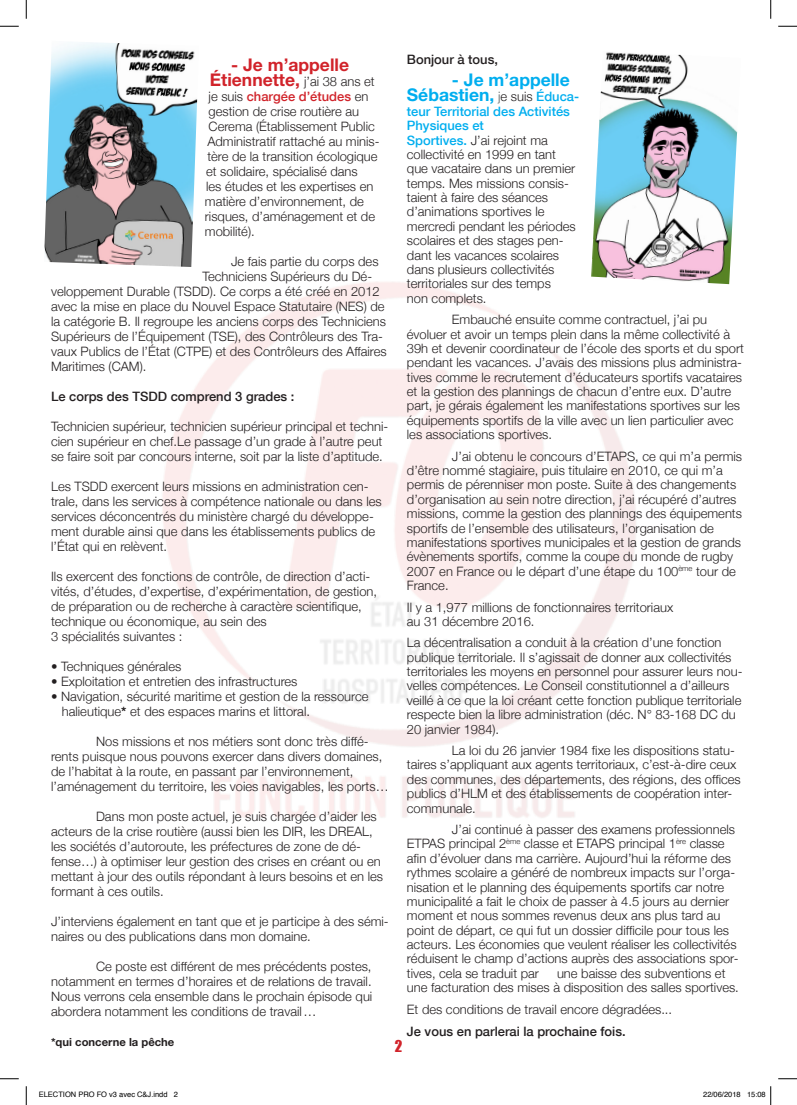
<style>
.page{position:relative;width:797px;height:1105px;background:#fff}
.page>*{position:absolute;margin:0;border:0;box-sizing:border-box;transform-origin:0 0}
.t1{font:700 17.5px/15px "Helvetica Neue";color:#d1232a;text-align:center}
.t2{font:700 17.5px/15px "Helvetica Neue";color:#00aeef}
.t3{font:15px "Impact";color:#d1232a}
.t4{font:300 13px/14.4px "Helvetica Neue";color:#231f20}
.t5{font:500 13px "Helvetica Neue";color:#231f20}
.t6{font:700 11.25px "Helvetica Neue";color:#231f20}
.t7{font:7.5px "Helvetica";color:#000}
.s1{font-weight:300;font-size:13px;color:#555d5d}
.s2{font-weight:300;font-size:13px;color:#231f20}
.s3{font-weight:500;font-size:13px}
.s4{font-weight:500;color:#00aeef}
.s5{font-weight:500;color:#d1232a}
.s6{font-weight:700}
</style>
<div class="page">
<img style="left:44px;top:42px;width:154px;height:225px">
<img style="left:591px;top:52px;width:147px;height:232px">
<svg style="left:0;top:25px;width:19px;height:2px"></svg>
<svg style="left:778px;top:25px;width:19px;height:2px"></svg>
<svg style="left:0;top:1078px;width:19px;height:1px"></svg>
<svg style="left:778px;top:1078px;width:19px;height:1px"></svg>
<svg style="left:25px;top:0;width:2px;height:19px"></svg>
<svg style="left:25px;top:1086px;width:2px;height:19px"></svg>
<svg style="left:770px;top:0;width:1px;height:19px"></svg>
<svg style="left:770px;top:1086px;width:1px;height:19px"></svg>
<p class="t5" style="left:407px;top:49px;width:93px">Bonjour à tous,</p>
<h1 class="t2" style="left:407px;top:72px;width:174px;text-indent:45px">- Je m’appelle<br>Sébastien, <span class="s1">j</span><span class="s2">e suis</span> <span class="s3">Éduca-</span></h1>
<p class="t4" style="left:407px;top:103px;width:170px"><span class="s4">teur Territorial des Activités<br>Physiques et<br>Sportives.</span> J’ai rejoint ma collectivité en 1999 en tant que vacataire dans un premier temps. Mes missions consis&shy;taient à faire des séances d’animations sportives le mercredi pendant les périodes scolaires et des stages pen&shy;dant les vacances scolaires dans plusieurs collectivités territoriales sur des temps<br>non complets.</p>
<p class="t4" style="left:407px;top:312px;width:338px;text-indent:45px">Embauché ensuite comme contractuel, j’ai pu évoluer et avoir un temps plein dans la même collectivité à 39h et devenir coordinateur de l’école des sports et du sport pendant les vacances. J’avais des missions plus administra&shy;tives comme le recrutement d’éducateurs sportifs vacataires et la gestion des plannings de chacun d’entre eux. D’autre part, je gérais également les manifestations sportives sur les équipements sportifs de la ville avec un lien particulier avec les associations sportives.</p>
<p class="t4" style="left:407px;top:448px;width:337px;text-indent:45px">J’ai obtenu le concours d’ETAPS, ce qui m’a permis d’être nommé stagiaire, puis titulaire en 2010, ce qui m’a permis de pérenniser mon poste. Suite à des changements d’organisation au sein notre direction, j’ai récupéré d’autres missions, comme la gestion des plannings des équipements sportifs de l’ensemble des utilisateurs, l’organisation de manifestations sportives municipales et la gestion de grands évènements sportifs, comme la coupe du monde de rugby 2007 en France ou le départ d’une étape du 100<sup>ème</sup> tour de France.</p>
<p class="t4" style="left:407px;top:599px;width:268px">Il y a 1,977 millions de fonctionnaires territoriaux au 31 décembre 2016.</p>
<p class="t4" style="left:407px;top:635px;width:337px">La décentralisation a conduit à la création d’une fonction publique territoriale. Il s’agissait de donner aux collectivités territoriales les moyens en personnel pour assurer leurs nou&shy;velles compétences. Le Conseil constitutionnel a d’ailleurs veillé à ce que la loi créant cette fonction publique territoriale respecte bien la libre administration (déc. N° 83-168 DC du 20 janvier 1984).</p>
<p class="t4" style="left:407px;top:742px;width:335px;text-indent:45px">La loi du 26 janvier 1984 fixe les dispositions statu&shy;taires s’appliquant aux agents territoriaux, c’est-à-dire ceux des communes, des départements, des régions, des offices publics d’HLM et des établissements de coopération inter&shy;communale.</p>
<p class="t4" style="left:407px;top:821px;width:333px;text-indent:45px">J’ai continué à passer des examens professionnels ETPAS principal 2<sup>ème</sup> classe et ETAPS principal 1<sup>ère</sup> classe afin d’évoluer dans ma carrière. Aujourd’hui la réforme des rythmes scolaire a généré de nombreux impacts sur l’orga&shy;nisation et le planning des équipements sportifs car notre municipalité a fait le choix de passer à 4.5 jours au dernier moment et nous sommes revenus deux ans plus tard au point de départ, ce qui fut un dossier difficile pour tous les acteurs. Les économies que veulent réaliser les collectivités réduisent le champ d’actions auprès des associations spor&shy;tives, cela se traduit par</p>
<h1 class="t1" style="left:210px;top:57px;width:166px">- Je m’appelle<br>Étiennette, <span class="s2">j’ai 38 ans et</span></h1>
<p class="t4" style="left:205px;top:88px;width:176px;line-height:15px">je suis <span class="s5">chargée d’études</span> en gestion de crise routière au<br>Cerema (Établissement Public<br>Administratif rattaché au minis&shy;tère de la transition écologique et solidaire, spécialisé dans<br>les études et les expertises en matière d’environnement, de risques, d’aménagement et de mobilité).</p>
<p class="t4" style="left:231px;top:254px;width:149px">Je fais partie du corps des</p>
<p class="t4" style="left:202px;top:269px;width:171px">Techniciens Supérieurs du Dé-</p>
<p class="t4" style="left:51px;top:284px;width:330px">veloppement Durable (TSDD). Ce corps a été créé en 2012</p>
<p class="t4" style="left:51px;top:299px;width:335px">avec la mise en place du Nouvel Espace Statutaire (NES) de</p>
<p class="t4" style="left:51px;top:314px;width:336px">la catégorie B. Il regroupe les anciens corps des Techniciens</p>
<p class="t4" style="left:51px;top:329px;width:333px">Supérieurs de l’Équipement (TSE), des Contrôleurs des Tra-</p>
<p class="t4" style="left:51px;top:344px;width:337px">vaux Publics de l’État (CTPE) et des Contrôleurs des Affaires</p>
<p class="t4" style="left:51px;top:359px;width:97px">Maritimes (CAM).</p>
<p class="t5" style="left:51px;top:386px;width:245px">Le corps des TSDD comprend 3 grades :</p>
<p class="t4" style="left:51px;top:418px;width:338px;line-height:15px">Technicien supérieur, technicien supérieur principal et techni&shy;cien supérieur en chef.Le passage d’un grade à l’autre peut se faire soit par concours interne, soit par la liste d’aptitude.</p>
<p class="t4" style="left:51px;top:478px;width:332px;line-height:15px">Les TSDD exercent leurs missions en administration cen&shy;trale, dans les services à compétence nationale ou dans les services déconcentrés du ministère chargé du développe&shy;ment durable ainsi que dans les établissements publics de l’État qui en relèvent.</p>
<p class="t4" style="left:51px;top:568px;width:327px;line-height:15px">Ils exercent des fonctions de contrôle, de direction d’acti&shy;vités, d’études, d’expertise, d’expérimentation, de gestion, de préparation ou de recherche à caractère scientifique, technique ou économique, au sein des<br>3 spécialités suivantes :</p>
<p class="t4" style="left:51px;top:659px;width:132px">• Techniques générales</p>
<p class="t4" style="left:51px;top:674px;width:248px">• Exploitation et entretien des infrastructures</p>
<p class="t4" style="left:62px;top:688px;width:308px;line-height:15px;text-indent:-11px">• Navigation, sécurité maritime et gestion de la ressource halieutique<span class="s6">*</span> et des espaces marins et littoral.</p>
<p class="t4" style="left:51px;top:733px;width:339px;line-height:15px;text-indent:45px">Nos missions et nos métiers sont donc très diffé&shy;rents puisque nous pouvons exercer dans divers domaines, de l’habitat à la route, en passant par l’environnement, l’aménagement du territoire, les voies navigables, les ports…</p>
<p class="t4" style="left:51px;top:808px;width:333px;line-height:15px;text-indent:45px">Dans mon poste actuel, je suis chargée d’aider les acteurs de la crise routière (aussi bien les DIR, les DREAL, les sociétés d’autoroute, les préfectures de zone de dé&shy;fense…) à optimiser leur gestion des crises en créant ou en mettant à jour des outils répondant à leurs besoins et en les formant à ces outils.</p>
<p class="t4" style="left:51px;top:913px;width:339px;line-height:15px">J’interviens également en tant que et je participe à des sémi&shy;naires ou des publications dans mon domaine.</p>
<p class="t4" style="left:51px;top:958px;width:323px;line-height:15px;text-align:justify;text-indent:45px">Ce poste est différent de mes précédents postes, notamment en termes d’horaires et de relations de travail.<br>Nous verrons cela ensemble dans le prochain épisode qui abordera notamment les conditions de travail…</p>
<p class="t6" style="left:51px;top:1035px;width:125px">*qui concerne la pêche</p>
<p class="t4" style="left:407px;top:965px;width:333px;text-indent:150px">une baisse des subventions et une facturation des mises à disposition des salles sportives.</p>
<p class="t4" style="left:407px;top:1001px;width:267px">Et des conditions de travail encore dégradées...</p>
<p class="t5" style="left:407px;top:1021px;width:220px">Je vous en parlerai la prochaine fois.</p>
<p class="t3" style="left:395px;top:1034px;width:9px">2</p>
<p class="t7" style="left:39px;top:1089px;width:141px">ELECTION PRO FO v3 avec C&amp;J.indd 2</p>
<p class="t7" style="left:703px;top:1089px;width:64px">22/06/2018 15:08</p>
</div>
